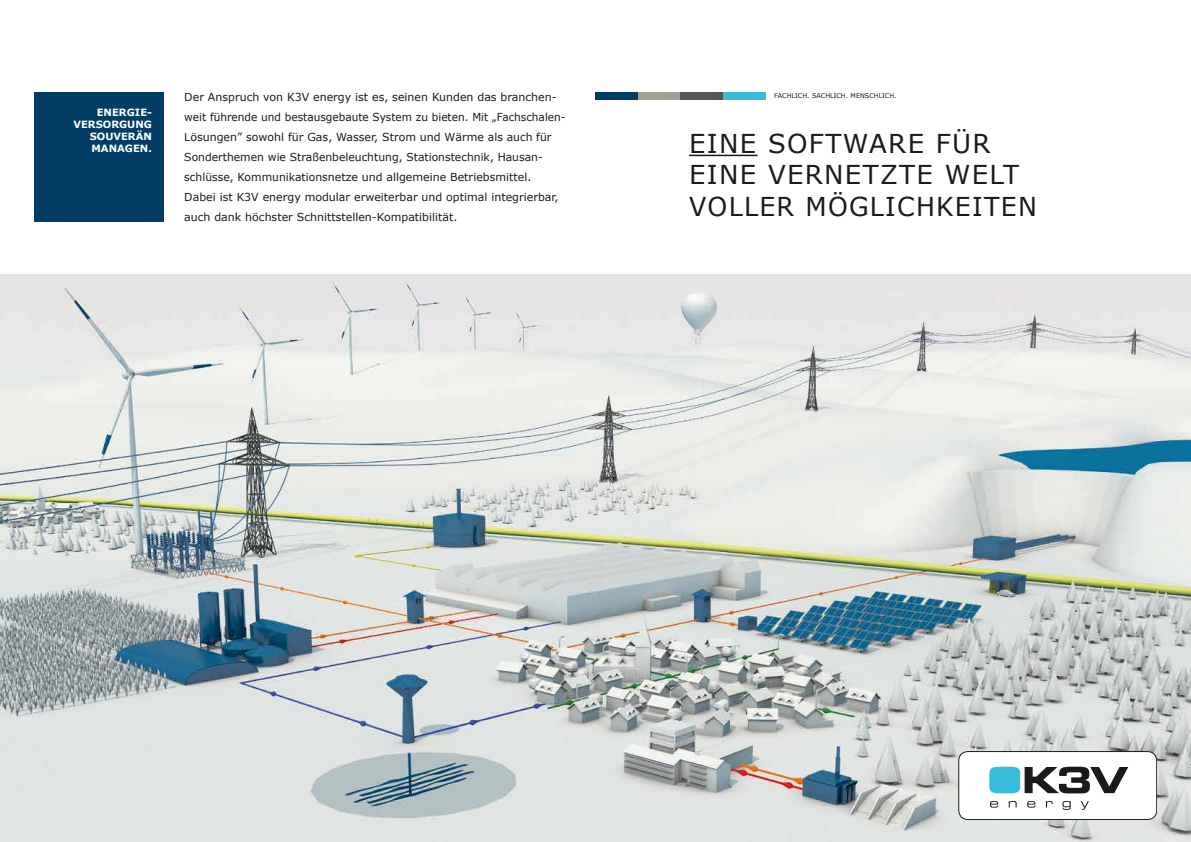
<style>
.page{position:relative;width:1191px;height:842px;background:#fff}
.page>*{position:absolute;margin:0;border:0;box-sizing:border-box;transform-origin:0 0}
.t1{font:26px "Verdana";letter-spacing:.05em;color:#1a1a18}
.t2{font:11px/20px "Verdana";color:#1a1a18;scale:.96 1}
.t3{font:11px "Verdana";color:#1a1a18}
.t4{font:700 10px/12px "Verdana";color:#fff}
.t5{font:6.5px "Verdana";color:#1a1a18}
</style>
<div class="page">
<img style="left:0;top:274px;width:1191px;height:568px">
<hr style="left:689px;top:155px;width:68px;height:1px;background:#1a1a18">
<div style="left:595px;top:92px;width:43px;height:7px;background:#003c63"></div>
<div style="left:638px;top:92px;width:42px;height:7px;background:#a09f94"></div>
<div style="left:680px;top:92px;width:43px;height:7px;background:#575656"></div>
<div style="left:723px;top:92px;width:42px;height:7px;background:#37bcdc"></div>
<div style="left:34px;top:92px;width:129px;height:130px;background:#003c63"></div>
<div style="left:958px;top:751px;width:198px;height:68px;background:#fff;border-radius:9px"></div>
<div style="left:958px;top:751px;width:199px;height:69px;border:1px solid #1a1a18;border-radius:9px"></div>
<svg style="left:989px;top:767px;width:139px;height:26px"></svg>
<svg style="left:990px;top:801px;width:98px;height:9px"></svg>
<p class="t4" style="left:97px;top:106px;width:8px">ENE</p>
<p class="t4" style="left:119px;top:106px;width:16px">RGIE</p>
<p class="t4" style="left:147px;top:106px;width:6px">-</p>
<p class="t4" style="left:90px;top:118px;width:39px;text-indent:-16px">VE RSO RGUNG<br>SOU</p>
<p class="t4" style="left:91px;top:130px;width:60px;text-indent:22px">VE RÄN<br>MANAGEN</p>
<p class="t4" style="left:148px;top:142px;width:5px">.</p>
<p class="t3" style="left:184px;top:89px;width:374px">Der Anspruch von K3V energy ist es, seinen Kunden das branchen-</p>
<p class="t5" style="left:774px;top:91px;width:124px">FACHLICH. SACHLICH. MENSCHLICH.</p>
<p class="t2" style="left:184px;top:106px;width:399px">weit führende und bestausgebaute System zu bieten. Mit „Fachschalen-Lösungen” sowohl für Gas, Wasser, Strom und Wärme als auch für Sonderthemen wie Straßenbeleuchtung, Stationstechnik, Hausan&shy;schlüsse, Kommunikationsnetze und allgemeine Betriebsmittel.<br>Dabei ist K3V energy modular erweiterbar und optimal integrierbar, auch dank höchster Schnittstellen-Kompatibilität.</p>
<h1 class="t1" style="left:689px;top:126px;width:35px">Eine</h1>
<h1 class="t1" style="left:768px;top:126px;width:224px">software Fü r</h1>
<h1 class="t1" style="left:689px;top:157px;width:17px">eine</h1>
<h1 class="t1" style="left:768px;top:157px;width:197px">ve rnetzte Wel</h1>
<h1 class="t1" style="left:1003px;top:157px;width:18px">t</h1>
<h1 class="t1" style="left:689px;top:188px;width:55px">volle</h1>
<h1 class="t1" style="left:776px;top:188px;width:90px">r Möglichkei</h1>
<h1 class="t1" style="left:984px;top:188px;width:34px">ten</h1>
</div>
